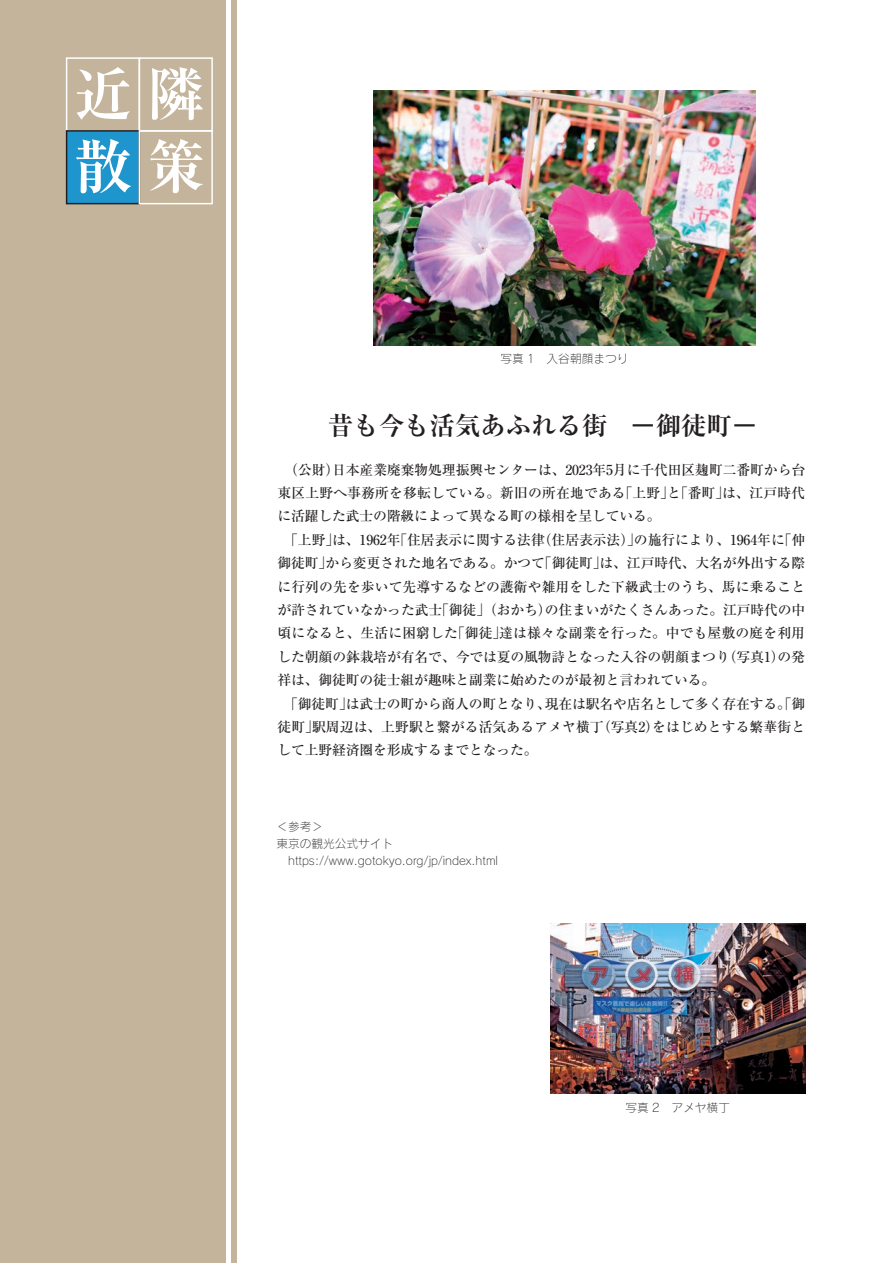
<style>
.page{position:relative;width:893px;height:1263px;background:#fff}
.page>*{position:absolute;margin:0;border:0;box-sizing:border-box;transform-origin:0 0}
.t1{font:700 58.5px/72.8px "Ryumin Pr 6 N";color:#fff}
.t2{font:700 25.35px "Ryumin Pr 6 N";color:#231f20}
.t3{font:500 13.8px/23.4px "Ryumin Pr 6 N";letter-spacing:-.005em;color:#231f20}
.t4{font:11.7px/17px "Rodin Pro N L";color:#231f20}
</style>
<div class="page">
<img style="left:373px;top:90px;width:383px;height:255px">
<div style="left:0;top:0;width:225px;height:1263px;background:#c3b49b"></div>
<div style="left:231px;top:0;width:5px;height:1263px;background:#c3b49b"></div>
<div style="left:139px;top:57px;width:74px;height:75px;border:2px solid #fff"></div>
<div style="left:66px;top:57px;width:74px;height:75px;border:2px solid #fff"></div>
<div style="left:67px;top:131px;width:72px;height:73px;background:#1f95ce"></div>
<div style="left:66px;top:130px;width:74px;height:74px;border:2px solid #231f20"></div>
<div style="left:139px;top:130px;width:74px;height:74px;border:2px solid #fff"></div>
<img style="left:550px;top:923px;width:255px;height:170px">
<h1 class="t1" style="left:74px;top:55px;width:133px">近隣散策</h1>
<p class="t4" style="left:501px;top:350px;width:129px">写真 1　入谷朝顔まつり</p>
<h2 class="t2" style="left:328px;top:405px;width:428px">昔も今も活気あふれる街　―御徒町―</h2>
<p class="t3" style="left:277px;top:457px;width:529px">　（公財）日本産業廃棄物処理振興センターは、2023年5月に千代田区麹町二番町から台東区上野へ事務所を移転している。新旧の所在地である「上野」と「番町」は、江戸時代に活躍した武士の階級によって異なる町の様相を呈している。<br>　「上野」は、1962年「住居表示に関する法律（住居表示法）」の施行により、1964年に「仲御徒町」から変更された地名である。かつて「御徒町」は、江戸時代、大名が外出する際に行列の先を歩いて先導するなどの護衛や雑用をした下級武士のうち、馬に乗ることが許されていなかった武士「御徒」（おかち）の住まいがたくさんあった。江戸時代の中頃になると、生活に困窮した「御徒」達は様々な副業を行った。中でも屋敷の庭を利用した朝顔の鉢栽培が有名で、今では夏の風物詩となった入谷の朝顔まつり（写真1）の発祥は、御徒町の徒士組が趣味と副業に始めたのが最初と言われている。<br>　「御徒町」は武士の町から商人の町となり、現在は駅名や店名として多く存在する。「御徒町」駅周辺は、上野駅と繋がる活気あるアメヤ横丁（写真2）をはじめとする繁華街として上野経済圏を形成するまでとなった。</p>
<p class="t4" style="left:276px;top:818px;width:223px">＜参考＞<br>東京の観光公式サイト　https://www.gotokyo.org/jp/index.html</p>
<p class="t4" style="left:625px;top:1099px;width:106px">写真 2　アメヤ横丁</p>
</div>
